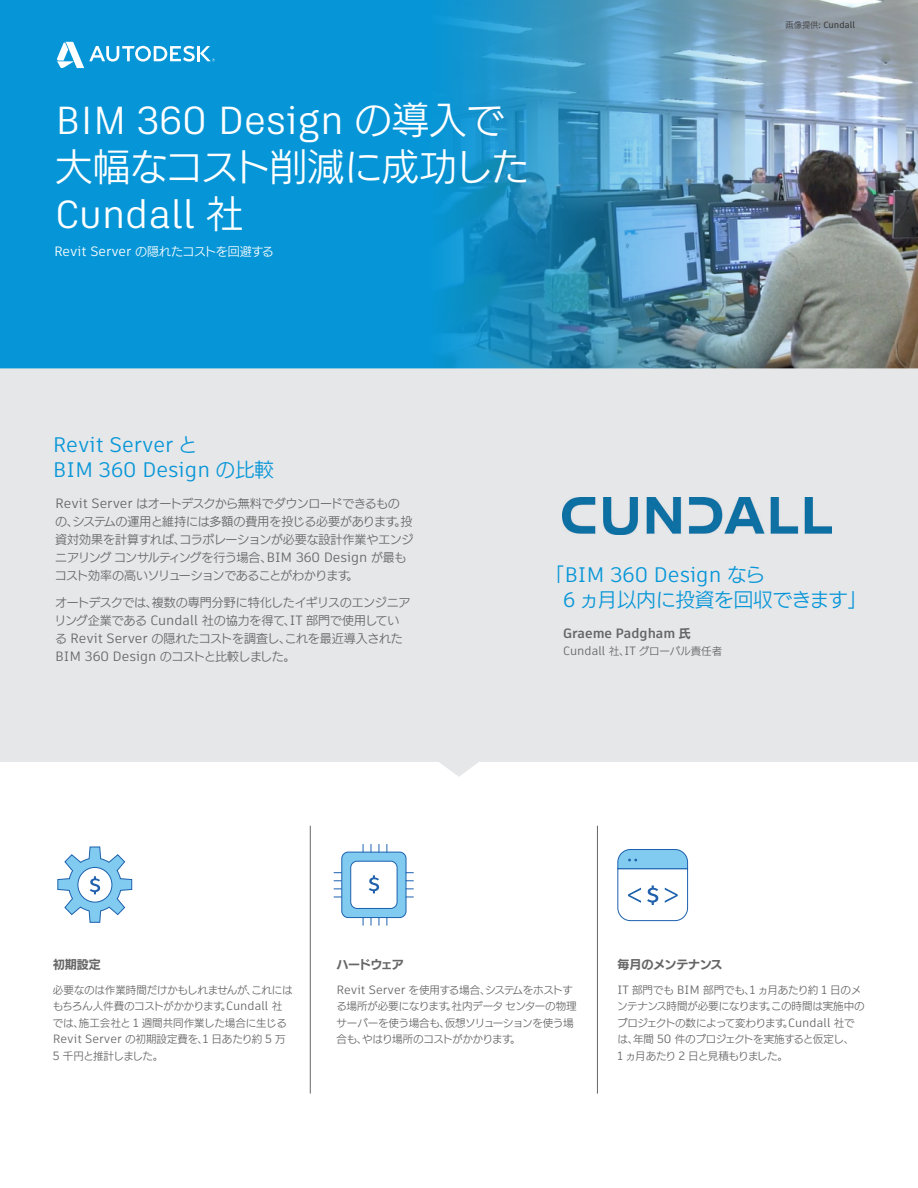
<style>
.page{position:relative;width:918px;height:1188px;background:#fff}
.page>*{position:absolute;margin:0;border:0;box-sizing:border-box;transform-origin:0 0}
.t1{font:39px "Artifakt Legend";color:#fff}
.t2{font:37.5px "New Rodin Pro M";letter-spacing:-.025em;color:#fff}
.t3{font:21px/25.5px "Artifakt Element";color:#0696d7}
.t4{font:19.5px "New Rodin Pro M";color:#0696d7}
.t5{font:13.5px "Artifakt Element";color:#666}
.t6{font:700 13.5px "Artifakt Element";color:#666}
.t7{font:12px/18px "New Rodin Pro M";letter-spacing:-.03em;color:#666}
.t8{font:12px/18px "New Rodin Pro M";letter-spacing:-.01em;color:#666}
.t9{font:12px "New Rodin Pro M";letter-spacing:-.01em;color:#fff}
.t10{font:12px "New Rodin Pro B";letter-spacing:-.025em;color:#666}
.t11{font:10.5px/16.5px "New Rodin Pro M";letter-spacing:-.03em;color:#666}
.t12{font:10.5px "New Rodin Pro M";color:#666}
.t13{font:500 9px "Artifakt Element";color:#3e3e3f}
.s1{font-family:"New Rodin Pro M";font-size:37.5px}
.s2{font-family:"Artifakt Element";font-size:13.5px}
.s3{font-family:"New Rodin Pro M";font-weight:400;font-size:8.25px}
.s4{font-family:"New Rodin Pro M";font-size:19.5px}
.s5{font-family:"New Rodin Pro M";font-size:12px}
.s6{font-family:"Artifakt Element";font-size:21px}
.s7{font-family:"New Rodin Pro B";font-weight:400;font-size:12px}
.s8{font-family:"Artifakt Element";font-size:12px}
</style>
<div class="page">
<img style="left:0;top:0;width:918px;height:368px">
<div style="left:0;top:368px;width:918px;height:409px;background:#e6e7e9"></div>
<svg style="left:57px;top:42px;width:158px;height:26px"></svg>
<img style="left:562px;top:497px;width:270px;height:37px">
<svg style="left:57px;top:847px;width:75px;height:76px"></svg>
<div style="left:342px;top:852px;width:64px;height:66px;background:#81cbf0;border-radius:6px"></div>
<div style="left:342px;top:852px;width:64px;height:66px;border:1px solid #1c61ae;border-radius:6px"></div>
<div style="left:351px;top:861px;width:46px;height:47px;background:#fff;border-radius:6px"></div>
<div style="left:351px;top:861px;width:46px;height:48px;border:1px solid #1c61ae;border-radius:6px"></div>
<svg style="left:369px;top:875px;width:10px;height:18px"></svg>
<svg style="left:617px;top:849px;width:71px;height:72px"></svg>
<hr style="left:310px;top:826px;width:1px;height:268px;background:#666">
<hr style="left:597px;top:826px;width:1px;height:268px;background:#666">
<p class="t1" style="left:55px;top:93px;width:450px">BIM 360 Design <span class="s1">の導入で</span></p>
<p class="t2" style="left:55px;top:135px;width:475px">大幅なコスト削減に成功した</p>
<p class="t1" style="left:55px;top:187px;width:189px">Cundall <span class="s1">社</span></p>
<p class="t9" style="left:54px;top:241px;width:221px"><span class="s2">Revit Server</span> の隠れたコストを回避する</p>
<p class="t13" style="left:786px;top:18px;width:71px"><span class="s3">画像提供</span>: Cundall</p>
<p class="t3" style="left:53px;top:432px;width:223px">Revit Server <span class="s4">と<br></span>BIM 360 Design <span class="s4">の比較</span></p>
<p class="t7" style="left:55px;top:494px;width:360px"><span class="s2">Revit Server</span> はオートデスクから無料でダウンロードできるものの、システムの運用と維持には多額の費用を投じる必要があります。投資対効果を計算すれば、コラボレーションが必要な設計作業やエンジニアリングコンサルティングを行う場合、<span class="s2">BIM 360 Design</span> が最もコスト効率の高いソリューションであることがわかります。</p>
<p class="t8" style="left:55px;top:592px;width:357px">オートデスクでは、複数の専門分野に特化したイギリスのエンジニアリング企業である <span class="s2">Cundall</span> 社の協力を得て、<span class="s2">IT</span> 部門で使用している <span class="s2">Revit Server</span> の隠れたコストを調査し、これを最近導入された</p>
<p class="t5" style="left:55px;top:647px;width:242px">BIM 360 Design <span class="s5">のコストと比較しました。</span></p>
<p class="t3" style="left:545px;top:562px;width:222px"><span class="s4">「</span>BIM 360 Design <span class="s4">なら</span></p>
<p class="t4" style="left:563px;top:584px;width:305px"><span class="s6">6</span> ヵ月以内に投資を回収できます」</p>
<p class="t6" style="left:563px;top:624px;width:129px">Graeme Padgham <span class="s7">氏</span></p>
<p class="t12" style="left:563px;top:642px;width:161px"><span class="s8">Cundall</span> 社、<span class="s8">IT</span> グローバル責任者</p>
<p class="t10" style="left:53px;top:954px;width:50px">初期設定</p>
<p class="t11" style="left:53px;top:980px;width:241px">必要なのは作業時間だけかもしれませんが、これにはもちろん人件費のコストがかかります。<span class="s8">Cundall</span> 社では、施工会社と <span class="s8">1</span> 週間共同作業した場合に生じる<br><span class="s8">Revit Server</span> の初期設定費を、<span class="s8">1</span> 日あたり約 <span class="s8">5</span> 万<br><span class="s8">5</span> 千円と推計しました。</p>
<p class="t10" style="left:337px;top:954px;width:69px">ハードウェア</p>
<p class="t11" style="left:336px;top:980px;width:242px"><span class="s8">Revit Server</span> を使用する場合、システムをホストする場所が必要になります。社内データセンターの物理サーバーを使う場合も、仮想ソリューションを使う場合も、やはり場所のコストがかかります。</p>
<p class="t10" style="left:618px;top:954px;width:106px">毎月のメンテナンス</p>
<p class="t11" style="left:617px;top:980px;width:249px"><span class="s8">IT</span> 部門でも <span class="s8">BIM</span> 部門でも、<span class="s8">1</span> ヵ月あたり約 <span class="s8">1</span> 日のメンテナンス時間が必要になります。この時間は実施中のプロジェクトの数によって変わります。<span class="s8">Cundall</span> 社では、年間 <span class="s8">50</span> 件のプロジェクトを実施すると仮定し、<br><span class="s8">1</span> ヵ月あたり <span class="s8">2</span> 日と見積もりました。</p>
</div>
